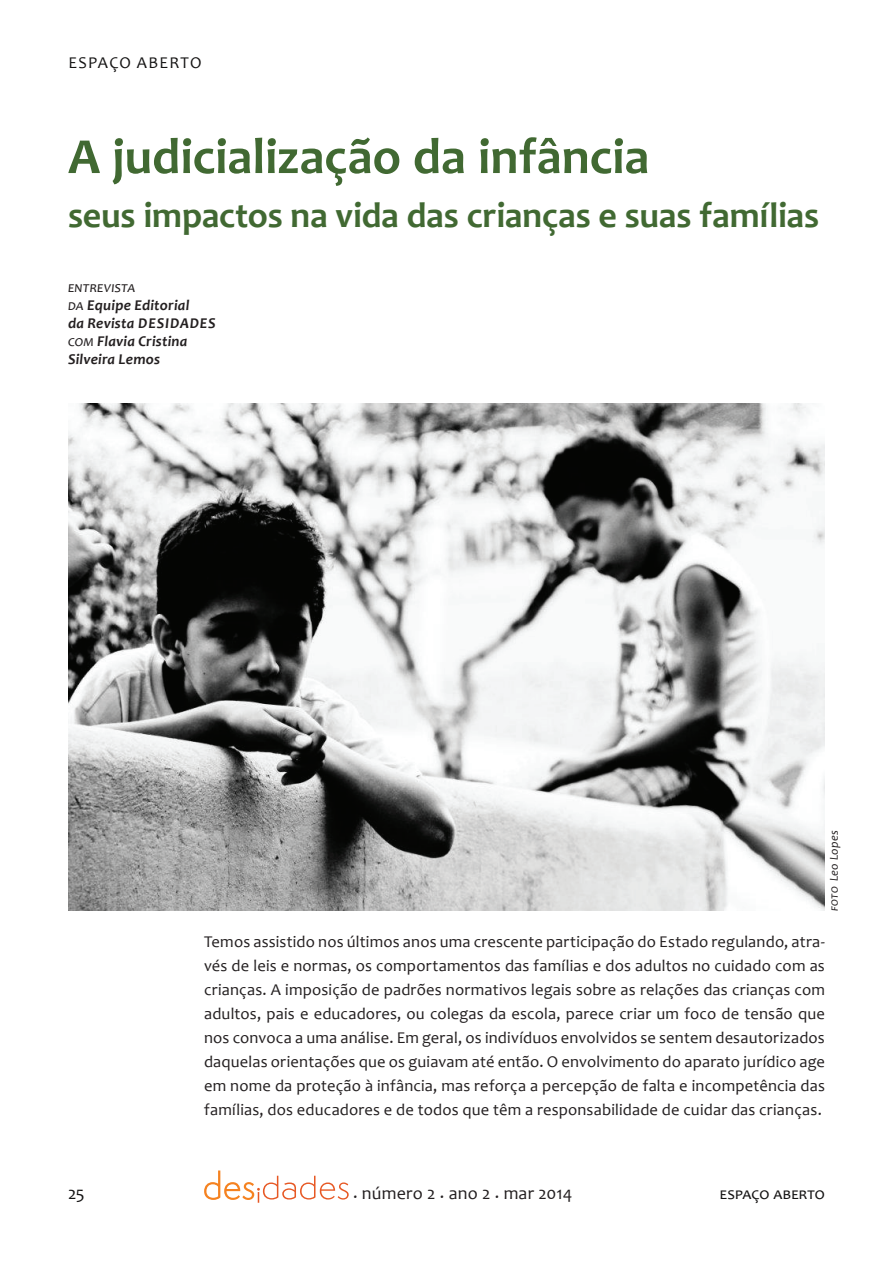
<style>
.page{position:relative;width:893px;height:1263px;background:#fff}
.page>*{position:absolute;margin:0;border:0;box-sizing:border-box;transform-origin:0 0}
.t1{font:700 51px "Candara";color:#416932}
.t2{font:700 36px "Candara";letter-spacing:-.005em;color:#416932}
.t3{font:18px "Candara";letter-spacing:.01em;color:#231f20}
.t4{font:18px "Candara";color:#131212}
.t5{font:16.5px/24px "Candara";letter-spacing:.01em;color:#231f20;text-align:justify}
.t6{font:16.5px "Candara";letter-spacing:.025em;color:#131212}
.t7{font:16.5px "Candara";letter-spacing:.075em;color:#131212}
.t8{font:italic 700 15px/18px "Candara";letter-spacing:.015em;color:#231f20}
.t9{font:italic 12px "Candara";letter-spacing:.025em;color:#231f20}
.s1{font-weight:400}
</style>
<div class="page">
<svg style="left:204px;top:1170px;width:145px;height:33px"></svg>
<img style="left:68px;top:403px;width:757px;height:507px">
<p class="t7" style="left:68px;top:52px;width:135px">ESPAÇO ABERTO</p>
<h1 class="t1" style="left:68px;top:124px;width:583px">A judicialização da infância</h1>
<h2 class="t2" style="left:68px;top:193px;width:753px">seus impactos na vida das crianças e suas famílias</h2>
<p class="t8" style="left:68px;top:277px;width:149px"><span class="s1">entrevista<br>da</span> Equipe Editorial<br>da Revista DES idades <span class="s1">com</span> Flavia Cristina<br>Silveira Lemos</p>
<p class="t9" style="left:826px;top:910px;width:82px;rotate:-90deg">foto Leo Lopes</p>
<p class="t5" style="left:204px;top:930px;width:622px">Temos assistido nos últimos anos uma crescente participação do Estado regulando, atra&shy;vés de leis e normas, os comportamentos das famílias e dos adultos no cuidado com as crianças. A imposição de padrões normativos legais sobre as relações das crianças com adultos, pais e educadores, ou colegas da escola, parece criar um foco de tensão que nos convoca a uma análise. Em geral, os indivíduos envolvidos se sentem desautorizados daquelas orientações que os guiavam até então. O envolvimento do aparato jurídico age em nome da proteção à infância, mas reforça a percepção de falta e incompetência das famílias, dos educadores e de todos que têm a responsabilidade de cuidar das crianças.</p>
<p class="t4" style="left:68px;top:1182px;width:18px">25</p>
<p class="t3" style="left:353px;top:1182px;width:221px">. número 2 . ano 2 . mar 2014</p>
<p class="t6" style="left:720px;top:1183px;width:107px">espaço aberto</p>
</div>
